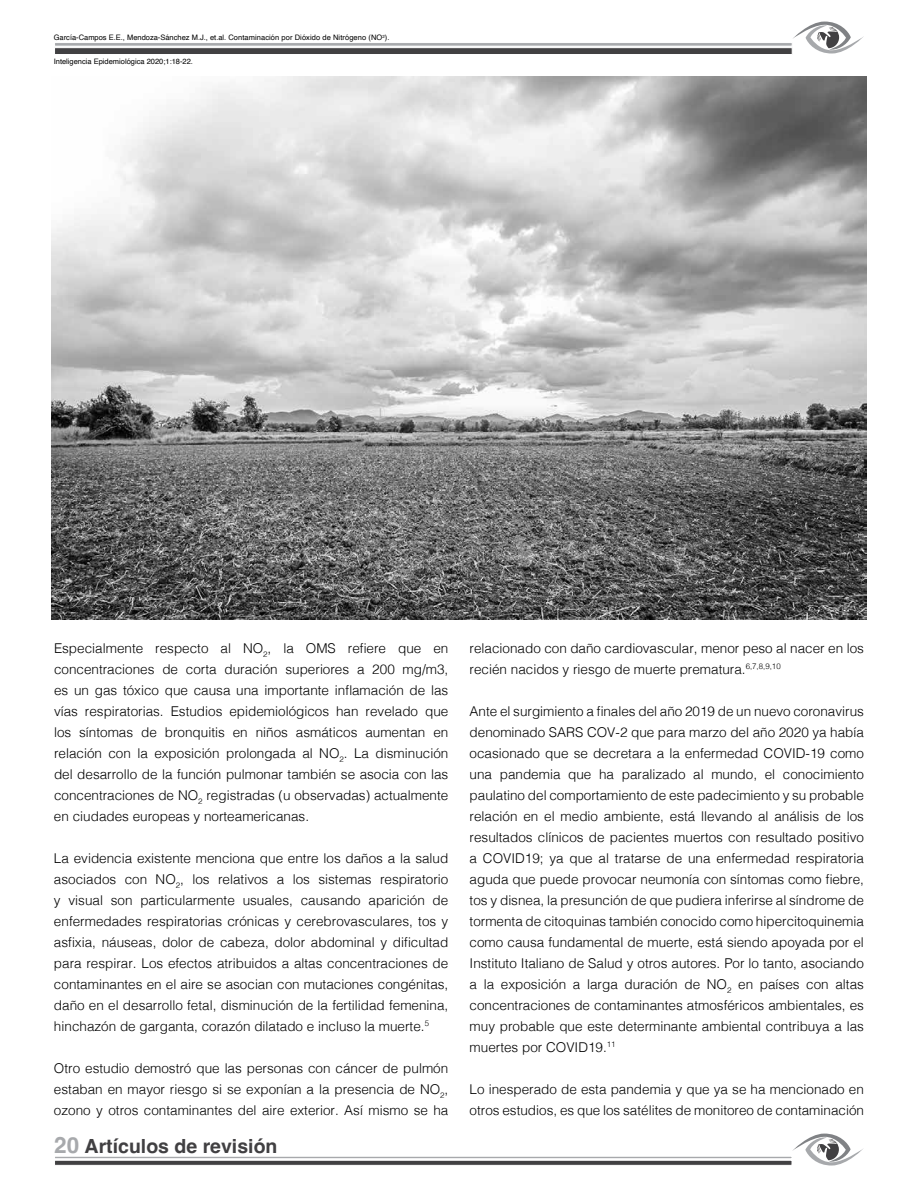
<style>
.page{position:relative;width:918px;height:1188px;background:#fff}
.page>*{position:absolute;margin:0;border:0;box-sizing:border-box;transform-origin:0 0}
.t1{font:700 22.5px "Helvetica";color:#a7a9ac}
.t2{font:700 19.5px "Helvetica";color:#414042}
.t3{font:300 13.5px/21px "Helvetica";color:#000;text-align:justify}
.t4{font:7.5px "Helvetica";color:#000}
</style>
<div class="page">
<div style="left:54px;top:1156px;width:738px;height:3px;background:#a7a9ac;border:1px solid #fff"></div>
<svg style="left:55px;top:1160px;width:737px;height:5px;background:#656466"></svg>
<svg style="left:792px;top:1133px;width:71px;height:33px"></svg>
<svg style="left:55px;top:43px;width:737px;height:3px;background:#b2b4b6"></svg>
<div style="left:54px;top:47px;width:738px;height:8px;background:#414042;border:1px solid #fff"></div>
<svg style="left:792px;top:21px;width:72px;height:33px"></svg>
<img style="left:51px;top:76px;width:816px;height:544px">
<p class="t4" style="left:54px;top:32px;width:337px">García-Campos E.E., Mendoza-Sánchez M.J., et.al. Contaminación por Dióxido de Nitrógeno (NO<sup>2</sup>).</p>
<p class="t4" style="left:54px;top:56px;width:141px">Inteligencia Epidemiológica 2020;1:18-22.</p>
<p class="t3" style="left:54px;top:636px;width:396px">Especialmente respecto al NO<sub>2</sub>, la OMS refiere que en concentraciones de corta duración superiores a 200 mg/m3, es un gas tóxico que causa una importante inflamación de las vías respiratorias. Estudios epidemiológicos han revelado que los síntomas de bronquitis en niños asmáticos aumentan en relación con la exposición prolongada al NO<sub>2</sub>. La disminución del desarrollo de la función pulmonar también se asocia con las concentraciones de NO<sub>2</sub> registradas (u observadas) actualmente en ciudades europeas y norteamericanas.</p>
<p class="t3" style="left:54px;top:846px;width:396px">La evidencia existente menciona que entre los daños a la salud asociados con NO<sub>2</sub>, los relativos a los sistemas respiratorio y visual son particularmente usuales, causando aparición de enfermedades respiratorias crónicas y cerebrovasculares, tos y asfixia, náuseas, dolor de cabeza, dolor abdominal y dificultad para respirar. Los efectos atribuidos a altas concentraciones de contaminantes en el aire se asocian con mutaciones congénitas, daño en el desarrollo fetal, disminución de la fertilidad femenina, hinchazón de garganta, corazón dilatado e incluso la muerte.<sup>5</sup></p>
<p class="t3" style="left:54px;top:1056px;width:396px">Otro estudio demostró que las personas con cáncer de pulmón estaban en mayor riesgo si se exponían a la presencia de NO<sub>2</sub>, ozono y otros contaminantes del aire exterior. Así mismo se ha</p>
<h1 class="t1" style="left:54px;top:1131px;width:27px">20</h1>
<h2 class="t2" style="left:85px;top:1134px;width:194px">Artículos de revisión</h2>
<p class="t3" style="left:470px;top:636px;width:396px">relacionado con daño cardiovascular, menor peso al nacer en los recién nacidos y riesgo de muerte prematura.<sup>6,7,8,9,10</sup></p>
<p class="t3" style="left:470px;top:699px;width:396px">Ante el surgimiento a finales del año 2019 de un nuevo coronavirus denominado SARS COV-2 que para marzo del año 2020 ya había ocasionado que se decretara a la enfermedad COVID-19 como una pandemia que ha paralizado al mundo, el conocimiento paulatino del comportamiento de este padecimiento y su probable relación en el medio ambiente, está llevando al análisis de los resultados clínicos de pacientes muertos con resultado positivo a COVID19; ya que al tratarse de una enfermedad respiratoria aguda que puede provocar neumonía con síntomas como fiebre, tos y disnea, la presunción de que pudiera inferirse al síndrome de tormenta de citoquinas también conocido como hipercitoquinemia como causa fundamental de muerte, está siendo apoyada por el Instituto Italiano de Salud y otros autores. Por lo tanto, asociando a la exposición a larga duración de NO<sub>2</sub> en países con altas concentraciones de contaminantes atmosféricos ambientales, es muy probable que este determinante ambiental contribuya a las muertes por COVID19.<sup>11</sup></p>
<p class="t3" style="left:470px;top:1077px;width:396px">Lo inesperado de esta pandemia y que ya se ha mencionado en otros estudios, es que los satélites de monitoreo de contaminación</p>
</div>
